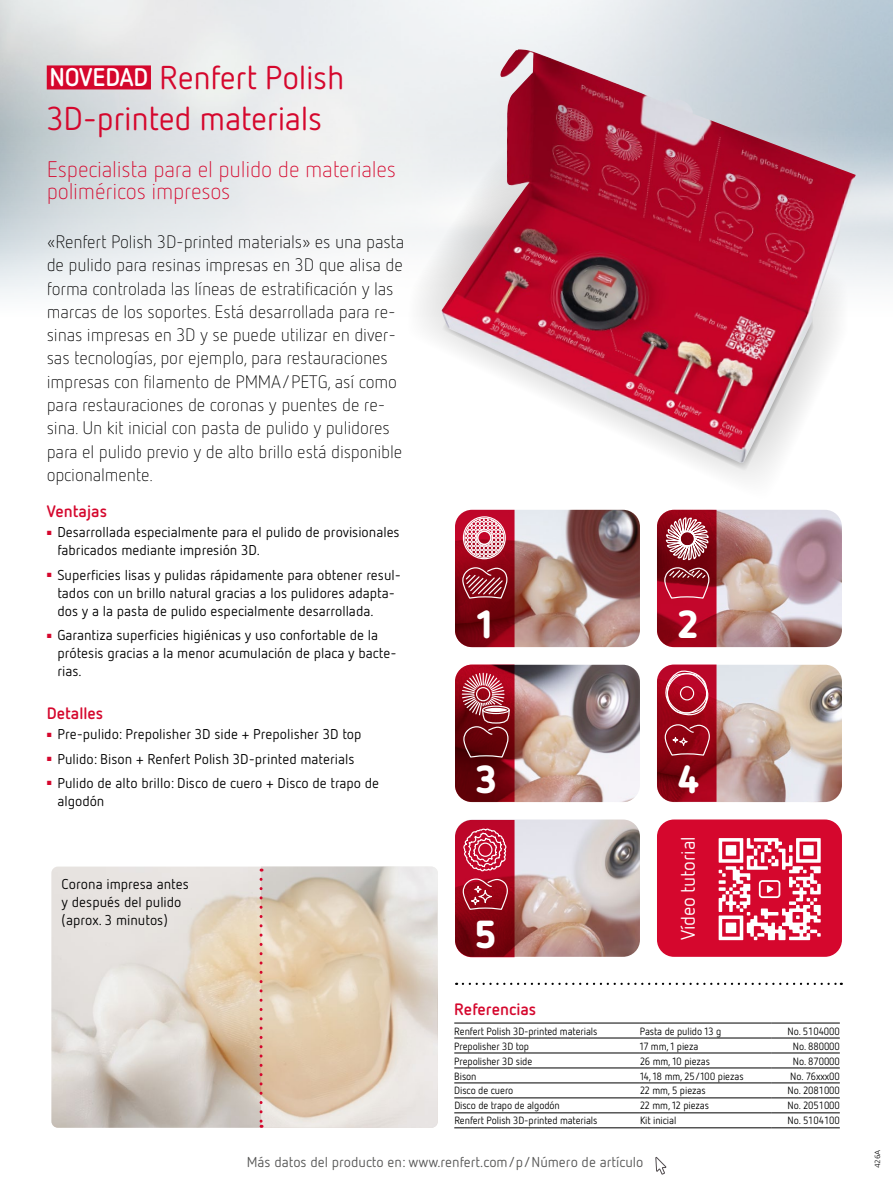
<style>
.page{position:relative;width:893px;height:1187px;background:#fff}
.page>*{position:absolute;margin:0;border:0;box-sizing:border-box;transform-origin:0 0}
.t1{font:900 39px "Netto Pro";color:#fff}
.t2{font:33px/40.5px "Netto Pro";letter-spacing:-.01em;color:#d5072d}
.t3{font:300 22.5px/22.5px "Netto Pro";letter-spacing:-.01em;color:#d5072d}
.t4{font:19.5px "Netto Pro";letter-spacing:-.01em;color:#fff}
.t5{font:300 18px/23.2px "Netto Pro";letter-spacing:-.01em;color:#000}
.t6{font:700 16.5px "Netto Pro";color:#d5072d}
.t7{font:14.25px/18px "Netto Pro";color:#000}
.t8{font:14.25px "Netto Pro";color:#565655}
.t9{font:10.5px "Netto Pro";letter-spacing:-.01em;color:#000;scale:.96 1}
.t10{font:300 7.5px "Free Set";color:#000}
.s1{font-weight:700;font-size:25.5px;color:#fff}
</style>
<div class="page">
<img style="left:716px;top:510px;width:126px;height:137px">
<hr style="left:454px;top:1022px;width:186px;height:1px;background:#000">
<hr style="left:640px;top:1022px;width:132px;height:1px;background:#000">
<hr style="left:454px;top:1037px;width:186px;height:1px;background:#000">
<hr style="left:640px;top:1037px;width:132px;height:1px;background:#000">
<hr style="left:454px;top:1052px;width:186px;height:1px;background:#000">
<hr style="left:640px;top:1052px;width:132px;height:1px;background:#000">
<hr style="left:772px;top:1022px;width:68px;height:1px;background:#000">
<hr style="left:772px;top:1037px;width:68px;height:1px;background:#000">
<hr style="left:772px;top:1052px;width:68px;height:1px;background:#000">
<hr style="left:454px;top:1067px;width:186px;height:1px;background:#000">
<hr style="left:640px;top:1067px;width:132px;height:1px;background:#000">
<hr style="left:454px;top:1082px;width:186px;height:1px;background:#000">
<hr style="left:640px;top:1082px;width:132px;height:1px;background:#000">
<hr style="left:454px;top:1097px;width:186px;height:1px;background:#000">
<hr style="left:640px;top:1097px;width:132px;height:1px;background:#000">
<hr style="left:454px;top:1112px;width:186px;height:1px;background:#000">
<hr style="left:640px;top:1112px;width:132px;height:1px;background:#000">
<hr style="left:454px;top:1127px;width:186px;height:1px;background:#000">
<hr style="left:640px;top:1127px;width:132px;height:1px;background:#000">
<hr style="left:772px;top:1067px;width:68px;height:1px;background:#000">
<hr style="left:772px;top:1082px;width:68px;height:1px;background:#000">
<hr style="left:772px;top:1097px;width:68px;height:1px;background:#000">
<hr style="left:772px;top:1112px;width:68px;height:1px;background:#000">
<hr style="left:772px;top:1127px;width:68px;height:1px;background:#000">
<svg style="left:655px;top:1157px;width:12px;height:18px"></svg>
<div style="left:47px;top:65px;width:104px;height:24px;background:#d5072d"></div>
<svg style="left:463px;top:982px;width:379px;height:2px"></svg>
<svg style="left:405px;top:144px;width:360px;height:335px"></svg>
<svg style="left:441px;top:464px;width:331px;height:8px"></svg>
<img style="left:441px;top:49px;width:415px;height:415px">
<img style="left:51px;top:866px;width:387px;height:261px">
<img style="left:261px;top:866px;width:176px;height:261px">
<svg style="left:260px;top:879px;width:3px;height:248px"></svg>
<img style="left:514px;top:510px;width:126px;height:137px">
<img style="left:466px;top:664px;width:174px;height:138px">
<img style="left:514px;top:819px;width:126px;height:137px">
<img style="left:668px;top:664px;width:174px;height:138px">
<div style="left:657px;top:819px;width:185px;height:137px;background:#d5072d;border-radius:17px"></div>
<svg style="left:719px;top:838px;width:102px;height:102px"></svg>
<svg style="left:455px;top:510px;width:59px;height:137px;background:#9f2d3c"></svg>
<svg style="left:657px;top:510px;width:59px;height:137px;background:#a5273a"></svg>
<svg style="left:455px;top:664px;width:59px;height:137px;background:#85212b"></svg>
<svg style="left:657px;top:664px;width:59px;height:137px;background:#a21a2d"></svg>
<svg style="left:455px;top:819px;width:59px;height:138px;background:#a81f34"></svg>
<h2 class="t2" style="left:47px;top:56px;width:299px"><span class="s1">NOVEDAD</span> Renfert Polish<br>3D-printed materials</h2>
<h3 class="t3" style="left:47px;top:157px;width:351px">Especialista para el pulido de materiales poliméricos impresos</h3>
<p class="t5" style="left:47px;top:230px;width:359px">«Renfert Polish 3D-printed materials» es una pasta de pulido para resinas impresas en 3D que alisa de forma controlada las líneas de estratificación y las marcas de los soportes. Está desarrollada para re&shy;sinas impresas en 3D y se puede utilizar en diver&shy;sas tecnologías, por ejemplo, para restauraciones impresas con filamento de PMMA/PETG, así como para restauraciones de coronas y puentes de re&shy;sina. Un kit inicial con pasta de pulido y pulidores para el pulido previo y de alto brillo está disponible opcionalmente.</p>
<p class="t6" style="left:47px;top:500px;width:62px">Ventajas</p>
<p class="t7" style="left:57px;top:523px;width:344px;text-indent:-11px"><sup>■</sup> Desarrollada especialmente para el pulido de provisionales fabricados mediante impresión 3D.</p>
<p class="t7" style="left:57px;top:565px;width:345px;text-indent:-11px"><sup>■</sup> Superficies lisas y pulidas rápidamente para obtener resul&shy;tados con un brillo natural gracias a los pulidores adapta&shy;dos y a la pasta de pulido especialmente desarrollada.</p>
<p class="t7" style="left:57px;top:625px;width:341px;text-indent:-11px"><sup>■</sup> Garantiza superficies higiénicas y uso confortable de la prótesis gracias a la menor acumulación de placa y bacte&shy;rias.</p>
<p class="t6" style="left:47px;top:702px;width:58px">Detalles</p>
<p class="t7" style="left:47px;top:724px;width:316px"><sup>■</sup> Pre-pulido: Prepolisher 3D side + Prepolisher 3D top</p>
<p class="t7" style="left:47px;top:749px;width:309px"><sup>■</sup> Pulido: Bison + Renfert Polish 3D-printed materials</p>
<p class="t7" style="left:57px;top:773px;width:323px;text-indent:-11px"><sup>■</sup> Pulido de alto brillo: Disco de cuero + Disco de trapo de algodón</p>
<p class="t7" style="left:62px;top:874px;width:129px">Corona impresa antes y después del pulido (aprox. 3 minutos)</p>
<h1 class="t1" style="left:476px;top:597px;width:18px">1</h1>
<h1 class="t1" style="left:677px;top:597px;width:23px">2</h1>
<h1 class="t1" style="left:475px;top:752px;width:23px">3</h1>
<h1 class="t1" style="left:474px;top:907px;width:24px">5</h1>
<h1 class="t1" style="left:677px;top:752px;width:23px">4</h1>
<h3 class="t4" style="left:675px;top:940px;width:105px;rotate:-90deg">Vídeo tutorial</h3>
<p class="t6" style="left:454px;top:997px;width:84px">Referencias</p>
<p class="t9" style="left:454px;top:1024px;width:151px">Renfert Polish 3D-printed materials</p>
<p class="t9" style="left:640px;top:1024px;width:86px">Pasta de pulido 13 g</p>
<p class="t9" style="left:788px;top:1024px;width:56px">No. 5104000</p>
<p class="t9" style="left:454px;top:1039px;width:79px">Prepolisher 3D top</p>
<p class="t9" style="left:640px;top:1039px;width:62px">17 mm, 1 pieza</p>
<p class="t9" style="left:793px;top:1039px;width:50px">No. 880000</p>
<p class="t9" style="left:454px;top:1053px;width:83px">Prepolisher 3D side</p>
<p class="t9" style="left:640px;top:1053px;width:75px">26 mm, 10 piezas</p>
<p class="t9" style="left:793px;top:1053px;width:50px">No. 870000</p>
<p class="t9" style="left:454px;top:1068px;width:25px">Bison</p>
<p class="t9" style="left:640px;top:1068px;width:109px">14, 18 mm, 25/100 piezas</p>
<p class="t9" style="left:790px;top:1068px;width:53px">No. 76xxx00</p>
<p class="t9" style="left:454px;top:1083px;width:63px">Disco de cuero</p>
<p class="t9" style="left:640px;top:1083px;width:70px">22 mm, 5 piezas</p>
<p class="t9" style="left:788px;top:1083px;width:56px">No. 2081000</p>
<p class="t9" style="left:454px;top:1098px;width:111px">Disco de trapo de algodón</p>
<p class="t9" style="left:640px;top:1098px;width:73px">22 mm, 12 piezas</p>
<p class="t9" style="left:788px;top:1098px;width:56px">No. 2051000</p>
<p class="t9" style="left:454px;top:1113px;width:151px">Renfert Polish 3D-printed materials</p>
<p class="t9" style="left:640px;top:1113px;width:39px">Kit inicial</p>
<p class="t9" style="left:788px;top:1113px;width:56px">No. 5104100</p>
<p class="t8" style="left:247px;top:1152px;width:398px">Más datos del producto en: www.renfert.com/p/Número de artículo</p>
<p class="t10" style="left:873px;top:1168px;width:20px;rotate:-90deg">426A</p>
</div>
